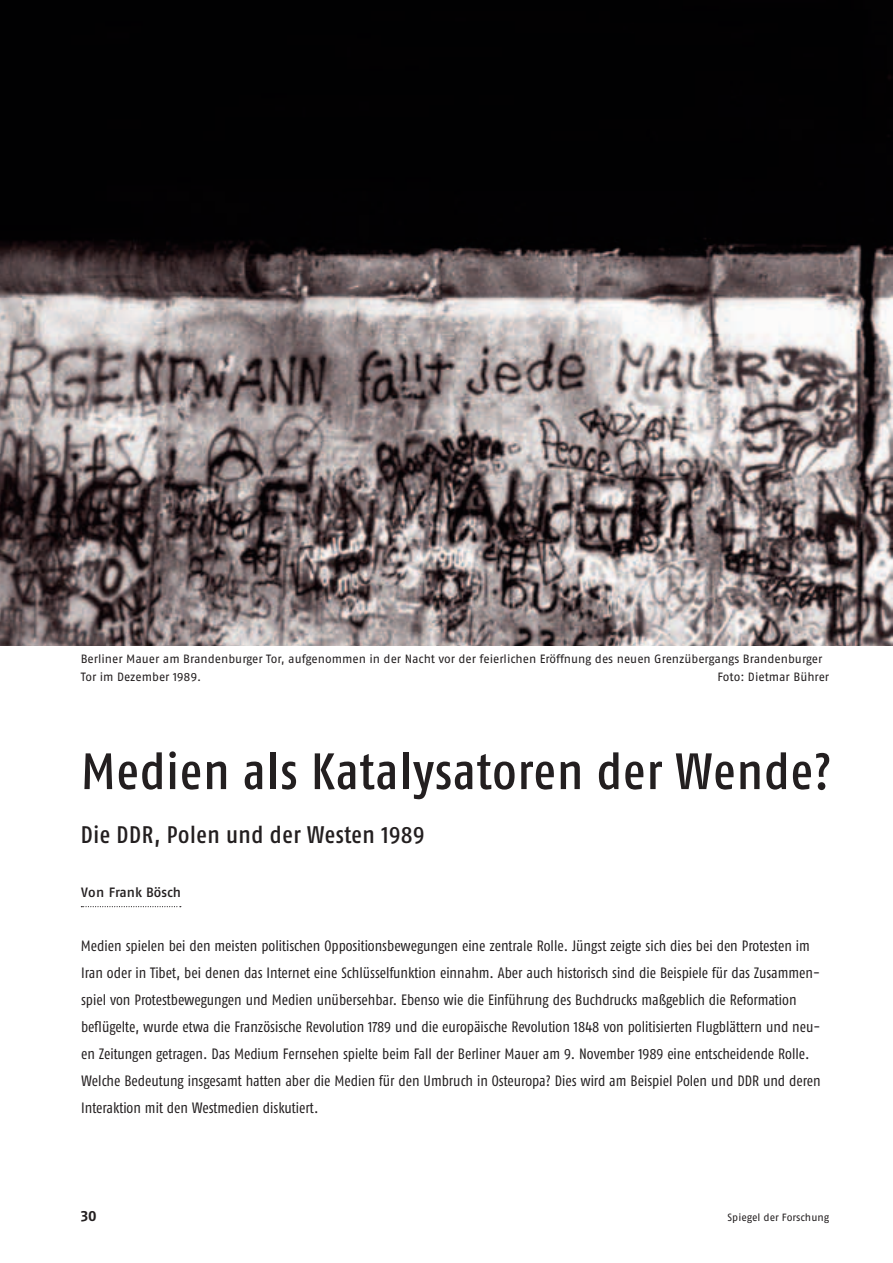
<style>
.page{position:relative;width:893px;height:1263px;background:#fff}
.page>*{position:absolute;margin:0;border:0;box-sizing:border-box;transform-origin:0 0}
.t1{font:51px "Fago Co Med Lf";letter-spacing:.025em;color:#231f20}
.t2{font:24px "Fago Co Med Lf";letter-spacing:.025em;color:#231f20}
.t3{font:15px/27px "Fago Co Regular Lf";color:#231f20}
.t4{font:15px "Fago No Bold Lf";color:#231f20}
.t5{font:13.5px "Fago No Med Lf";color:#231f20}
.t6{font:12px/18px "Fago No Regular LF";letter-spacing:-.005em;color:#231f20}
.t7{font:10.5px "Fago No Regular LF";letter-spacing:-.005em;color:#231f20}
</style>
<div class="page">
<svg style="left:81px;top:906px;width:100px;height:1px"></svg>
<img style="left:0;top:0;width:893px;height:645px">
<p class="t6" style="left:81px;top:650px;width:743px">Berliner Mauer am Brandenburger Tor, aufgenommen in der Nacht vor der feierlichen Eröffnung des neuen Grenzübergangs Brandenburger<br>Tor im Dezember 1989.</p>
<p class="t6" style="left:717px;top:668px;width:113px">Foto: Dietmar Bührer</p>
<h1 class="t1" style="left:81px;top:742px;width:752px">Medien als Katalysatoren der Wende?</h1>
<h2 class="t2" style="left:81px;top:821px;width:345px">Die DDR, Polen und der Westen 1989</h2>
<p class="t5" style="left:81px;top:885px;width:101px">Von Frank Bösch</p>
<p class="t3" style="left:81px;top:932px;width:741px">Medien spielen bei den meisten politischen Oppositionsbewegungen eine zentrale Rolle. Jüngst zeigte sich dies bei den Protesten im<br>I ran oder in Tibet, bei denen das I nternet eine Schlüsselfunktion einnahm. Aber auch historisch sind die Beispiele für das Zusammen&shy;spiel von Protestbewegungen und Medien unübersehbar. Ebenso wie die Einführung des Buchdrucks maßgeblich die Reformation beflügelte, wurde etwa die Französische Revolution 1789 und die europäische Revolution 1848 von politisierten Flugblättern und neu&shy;en Zeitungen getragen. Das Medium Fernsehen spielte beim Fall der Berliner Mauer am 9. November 1989 eine entscheidende Rolle.<br>Welche Bedeutung insgesamt hatten aber die Medien für den Umbruch in Osteuropa? Dies wird am Beispiel Polen und DDR und deren I nteraktion mit den Westmedien diskutiert.</p>
<p class="t4" style="left:81px;top:1207px;width:18px">30</p>
<p class="t7" style="left:727px;top:1211px;width:103px">Spiegel der Forschung</p>
</div>
